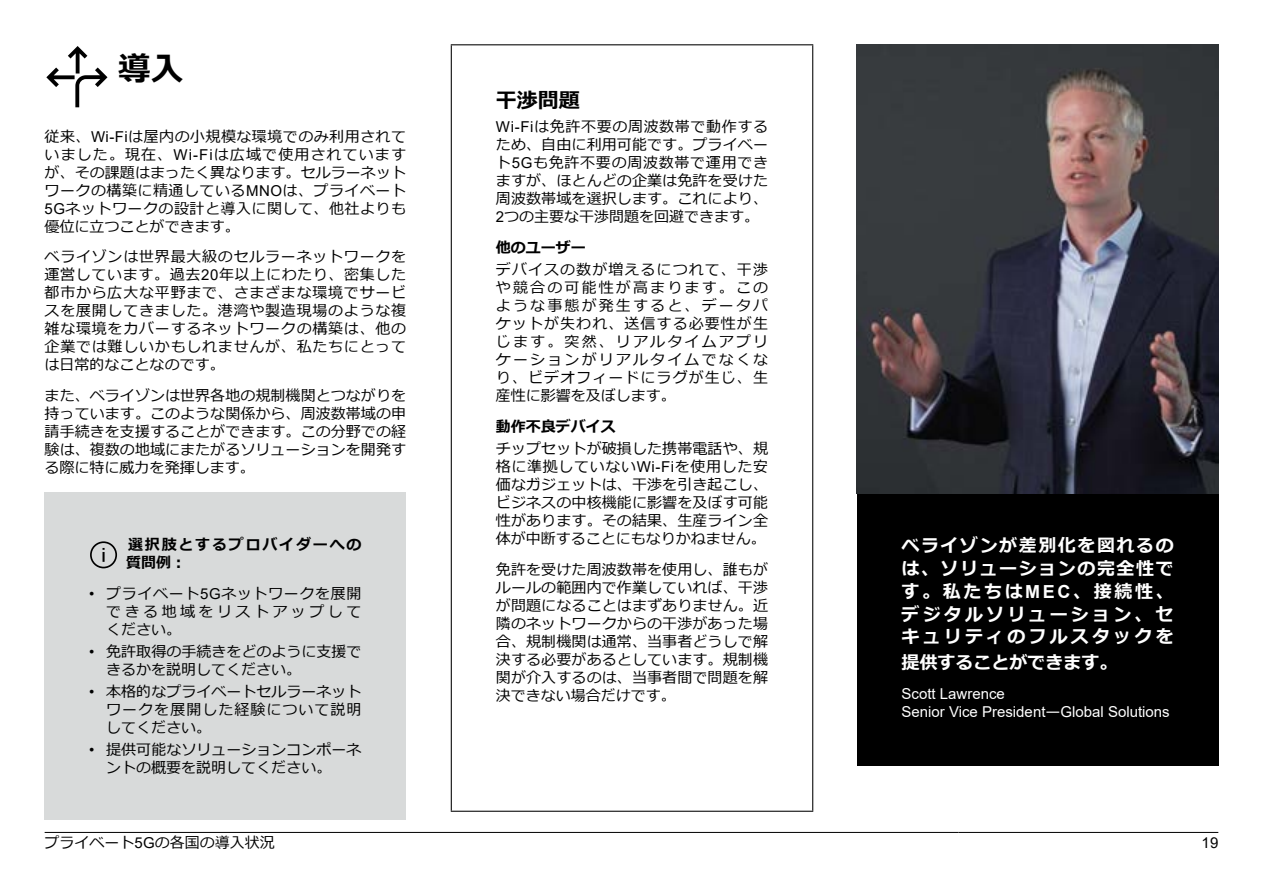
<style>
.page{position:relative;width:1263px;height:893px;background:#fff}
.page>*{position:absolute;margin:0;border:0;box-sizing:border-box;transform-origin:0 0}
.t1{font:700 33px "Meiryo";color:#000}
.t2{font:700 21px "Meiryo";color:#000}
.t3{font:700 18px/22.8px "Meiryo";letter-spacing:.145em;color:#fff;text-align:justify}
.t4{font:700 18px "Meiryo";color:#fff}
.t5{font:15px/18px "Meiryo";letter-spacing:.01em;color:#000;text-align:justify}
.t6{font:15px/18px "Arial";color:#fff}
.t7{font:700 15px/18px "Meiryo";letter-spacing:.12em;color:#000}
.t8{font:700 15px "Meiryo";color:#000}
.t9{font:15px "Arial";color:#000}
.s1{font-family:"Arial"}
.s2{font-family:"Meiryo"}
</style>
<div class="page">
<svg style="left:46px;top:46px;width:61px;height:61px"></svg>
<div style="left:45px;top:492px;width:361px;height:328px;background:#d8dada"></div>
<svg style="left:90px;top:541px;width:27px;height:27px"></svg>
<hr style="left:451px;top:44px;width:362px;height:1px;background:#000">
<hr style="left:451px;top:45px;width:1px;height:766px;background:#000">
<hr style="left:812px;top:45px;width:1px;height:766px;background:#000">
<hr style="left:451px;top:811px;width:362px;height:1px;background:#000">
<div style="left:857px;top:495px;width:361px;height:197px;background:#000"></div>
<div style="left:857px;top:644px;width:361px;height:122px;background:#000"></div>
<img style="left:857px;top:45px;width:361px;height:448px">
<hr style="left:958px;top:832px;width:260px;height:1px;background:#000">
<hr style="left:45px;top:832px;width:913px;height:1px;background:#000">
<h1 class="t1" style="left:118px;top:45px;width:67px">導入</h1>
<p class="t5" style="left:45px;top:128px;width:363px">従来、<span class="s1">Wi-Fi</span>は屋内の小規模な環境でのみ利用されていました。現在、<span class="s1">Wi-Fi</span>は広域で使用されていますが、その課題はまったく異なります。セルラーネットワークの構築に精通している<span class="s1">MNO</span>は、プライベート<span class="s1">5G</span>ネットワークの設計と導入に関して、他社よりも優位に立つことができます。</p>
<p class="t5" style="left:45px;top:249px;width:363px">ベライゾンは世界最大級のセルラーネットワークを運営しています。過去<span class="s1">20</span>年以上にわたり、密集した都市から広大な平野まで、さまざまな環境でサービスを展開してきました。港湾や製造現場のような複雑な環境をカバーするネットワークの構築は、他の企業では難しいかもしれませんが、私たちにとっては日常的なことなのです。</p>
<p class="t5" style="left:45px;top:387px;width:363px">また、ベライゾンは世界各地の規制機関とつながりを持っています。このような関係から、周波数帯域の申請手続きを支援することができます。この分野での経験は、複数の地域にまたがるソリューションを開発する際に特に威力を発揮します。</p>
<p class="t7" style="left:126px;top:536px;width:237px">選択肢とするプロバイダーへの質問例︓</p>
<p class="t5" style="left:106px;top:585px;width:257px;text-indent:-17px"><span class="s1">•</span> プライベート<span class="s1">5G</span>ネットワークを展開できる地域をリストアップしてください。</p>
<p class="t5" style="left:106px;top:643px;width:257px;text-indent:-17px"><span class="s1">•</span> 免許取得の手続きをどのように支援できるかを説明してください。</p>
<p class="t5" style="left:106px;top:683px;width:257px;text-indent:-17px"><span class="s1">•</span> 本格的なプライベートセルラーネットワークを展開した経験について説明してください。</p>
<p class="t5" style="left:106px;top:742px;width:257px;text-indent:-17px"><span class="s1">•</span> 提供可能なソリューションコンポーネントの概要を説明してください。</p>
<h2 class="t2" style="left:496px;top:85px;width:85px">干渉問題</h2>
<p class="t5" style="left:496px;top:118px;width:274px"><span class="s1">Wi-Fi</span>は免許不要の周波数帯で動作するため、自由に利用可能です。プライベート<span class="s1">5G</span>も免許不要の周波数帯で運用できますが、ほとんどの企業は免許を受けた周波数帯域を選択します。これにより、<span class="s1">2</span>つの主要な干渉問題を回避できます。</p>
<p class="t8" style="left:496px;top:237px;width:91px">他のユーザー</p>
<p class="t5" style="left:496px;top:261px;width:274px">デバイスの数が増えるにつれて、干渉や競合の可能性が高まります。このような事態が発生すると、データパケットが失われ、送信する必要性が生じます。突然、リアルタイムアプリケーションがリアルタイムでなくなり、ビデオフィードにラグが生じ、生産性に影響を及ぼします。</p>
<p class="t8" style="left:496px;top:416px;width:121px">動作不良デバイス</p>
<p class="t5" style="left:496px;top:440px;width:274px">チップセットが破損した携帯電話や、規格に準拠していない<span class="s1">Wi-Fi</span>を使用した安価なガジェットは、干渉を引き起こし、ビジネスの中核機能に影響を及ぼす可能性があります。その結果、生産ライン全体が中断することにもなりかねません。</p>
<p class="t5" style="left:496px;top:561px;width:274px">免許を受けた周波数帯を使用し、誰もがルールの範囲内で作業していれば、干渉が問題になることはまずありません。近隣のネットワークからの干渉があった場合、規制機関は通常、当事者どうしで解決する必要があるとしています。規制機関が介入するのは、当事者間で問題を解決できない場合だけです。</p>
<p class="t3" style="left:901px;top:535px;width:274px">ベライゾンが差別化を図れるのは、ソリューションの完全性です。私たちは<span class="s1">MEC</span>、接続性、デジタルソリューション、セキュリティのフルスタックを</p>
<p class="t4" style="left:901px;top:650px;width:217px">提供することができます。</p>
<p class="t6" style="left:901px;top:685px;width:270px">Scott Lawrence<br>Senior Vice President<span class="s2">—</span>Global Solutions</p>
<p class="t5" style="left:45px;top:834px;width:232px">プライベート<span class="s1">5G</span>の各国の導入状況</p>
<p class="t9" style="left:1202px;top:832px;width:18px">19</p>
</div>
